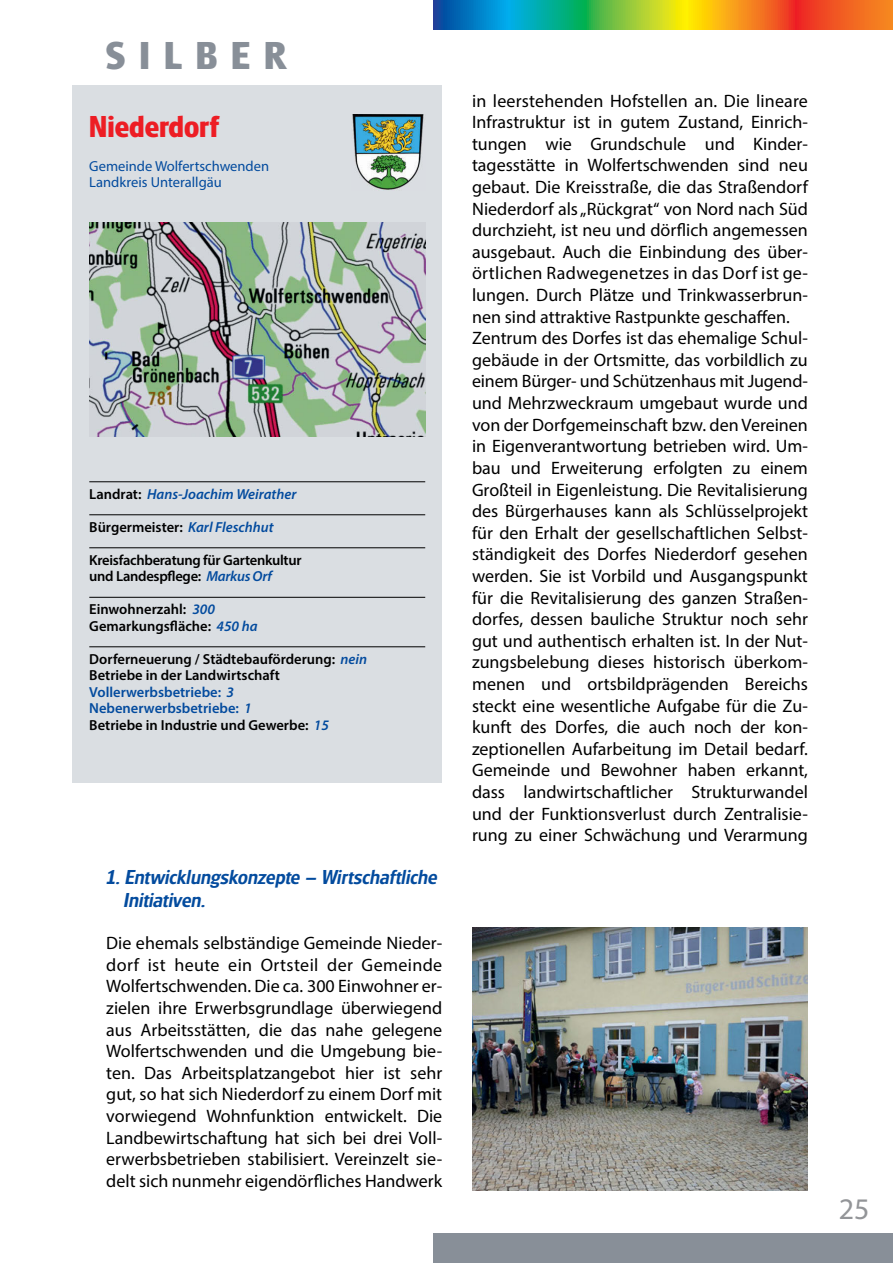
<style>
.page{position:relative;width:893px;height:1263px;background:#fff}
.page>*{position:absolute;margin:0;border:0;box-sizing:border-box;transform-origin:0 0}
.t1{font:700 40.5px "Glasgow RR";letter-spacing:.35em;color:#888f98}
.t2{font:700 31.5px "Glasgow RR";color:#ed1d24}
.t3{font:30px "Myriad Pro";color:#939598}
.t4{font:italic 500 21px/22.5px "Glasgow";color:#034b9e}
.t5{font:18px/21.6px "Myriad Pro";color:#000;text-align:justify}
.t6{font:600 14.55px/16.5px "Myriad Pro";color:#000}
.t7{font:600 14.55px/16.5px "Myriad Pro";letter-spacing:-.02em;color:#000}
.t8{font:14.55px/16.5px "Myriad Pro";color:#034b9e}
.t9{font:italic 600 14.55px "Myriad Pro";color:#034b9e}
.s1{font-style:normal;color:#000}
.s2{font-style:italic;color:#034b9e}
.s3{color:#034b9e}
</style>
<div class="page">
<div style="left:433px;top:1233px;width:460px;height:30px;background:#888f98"></div>
<svg style="left:433px;top:0;width:460px;height:30px;background:#909451"></svg>
<div style="left:72px;top:85px;width:370px;height:697px;background:#dadee2"></div>
<img style="left:89px;top:223px;width:336px;height:213px">
<img style="left:352px;top:115px;width:72px;height:75px">
<hr style="left:89px;top:481px;width:336px;height:1px;background:#000">
<hr style="left:89px;top:514px;width:336px;height:1px;background:#000">
<hr style="left:89px;top:547px;width:336px;height:1px;background:#000">
<hr style="left:89px;top:597px;width:336px;height:1px;background:#000">
<hr style="left:89px;top:646px;width:336px;height:1px;background:#000">
<img style="left:472px;top:927px;width:336px;height:264px">
<h1 class="t1" style="left:106px;top:33px;width:182px">siLber</h1>
<h2 class="t2" style="left:89px;top:109px;width:131px">niederdorf</h2>
<p class="t8" style="left:89px;top:158px;width:181px">Gemeinde Wolfertschwenden<br>Landkreis Unterallgäu</p>
<p class="t9" style="left:89px;top:484px;width:209px"><span class="s1">landrat:</span> Hans-Joachim Weirather</p>
<p class="t6" style="left:89px;top:518px;width:186px">Bürgermeister: <span class="s2">Karl Fleschhut</span></p>
<p class="t7" style="left:89px;top:551px;width:214px">Kreisfachberatung für Gartenkultur und landespflege: <span class="s2">Markus Orf</span></p>
<p class="t6" style="left:89px;top:601px;width:170px">einwohnerzahl: <span class="s2">300<br></span>Gemarkungsfläche: <span class="s2">450 ha</span></p>
<p class="t6" style="left:89px;top:650px;width:279px">Dorferneuerung / städtebauförderung: <span class="s2">nein </span>Betriebe in der landwirtschaft <span class="s3">vollerwerbsbetriebe:</span> <span class="s2">3 </span><span class="s3">nebenerwerbsbetriebe:</span> <span class="s2">1<br></span>Betriebe in Industrie und Gewerbe: <span class="s2">15</span></p>
<p class="t4" style="left:123px;top:867px;width:315px;text-indent:-17px">1. Entwicklungskonzepte – Wirtschaftliche<br>Initiativen.</p>
<p class="t5" style="left:106px;top:932px;width:337px">Die ehemals selbständige Gemeinde Nieder&shy;dorf ist heute ein Ortsteil der Gemeinde Wolfertschwenden. Die ca. 300 Einwohner er&shy;zielen ihre Erwerbsgrundlage überwiegend aus Arbeitsstätten, die das nahe gelegene Wolfertschwenden und die Umgebung bie&shy;ten. Das Arbeitsplatzangebot hier ist sehr gut, so hat sich Niederdorf zu einem Dorf mit vorwiegend Wohnfunktion entwickelt. Die Landbewirtschaftung hat sich bei drei Voll&shy;erwerbsbetrieben stabilisiert. Vereinzelt sie&shy;delt sich nunmehr eigendörfliches Handwerk</p>
<p class="t5" style="left:472px;top:90px;width:337px;text-align:left">in leerstehenden Hofstellen an. Die lineare Infrastruktur ist in gutem Zustand, Einrich&shy;tungen wie Grundschule und Kinder&shy;tagesstätte in Wolfertschwenden sind neu gebaut. Die Kreisstraße, die das Straßendorf Niederdorf als „Rückgrat“ von Nord nach Süd durchzieht, ist neu und dörflich angemessen ausgebaut. Auch die Einbindung des über&shy;örtlichen Radwegenetzes in das Dorf ist ge&shy;lungen. Durch Plätze und Trinkwasserbrun&shy;nen sind attraktive Rastpunkte geschaffen.<br>Zentrum des Dorfes ist das ehemalige Schul&shy;gebäude in der Ortsmitte, das vorbildlich zu einem Bürger- und Schützenhaus mit Jugend&shy;und Mehrzweckraum umgebaut wurde und von der Dorfgemeinschaft bzw. den Vereinen in Eigenverantwortung betrieben wird. Um&shy;bau und Erweiterung erfolgten zu einem Großteil in Eigenleistung. Die Revitalisierung des Bürgerhauses kann als Schlüsselprojekt für den Erhalt der gesellschaftlichen Selbst&shy;ständigkeit des Dorfes Niederdorf gesehen werden. Sie ist Vorbild und Ausgangspunkt für die Revitalisierung des ganzen Straßen&shy;dorfes, dessen bauliche Struktur noch sehr gut und authentisch erhalten ist. In der Nut&shy;zungsbelebung dieses historisch überkom&shy;menen und ortsbildprägenden Bereichs steckt eine wesentliche Aufgabe für die Zu&shy;kunft des Dorfes, die auch noch der kon&shy;zeptionellen Aufarbeitung im Detail bedarf.<br>Gemeinde und Bewohner haben erkannt, dass landwirtschaftlicher Strukturwandel und der Funktionsverlust durch Zentralisie&shy;rung zu einer Schwächung und Verarmung</p>
<h3 class="t3" style="left:839px;top:1190px;width:32px">25</h3>
</div>
